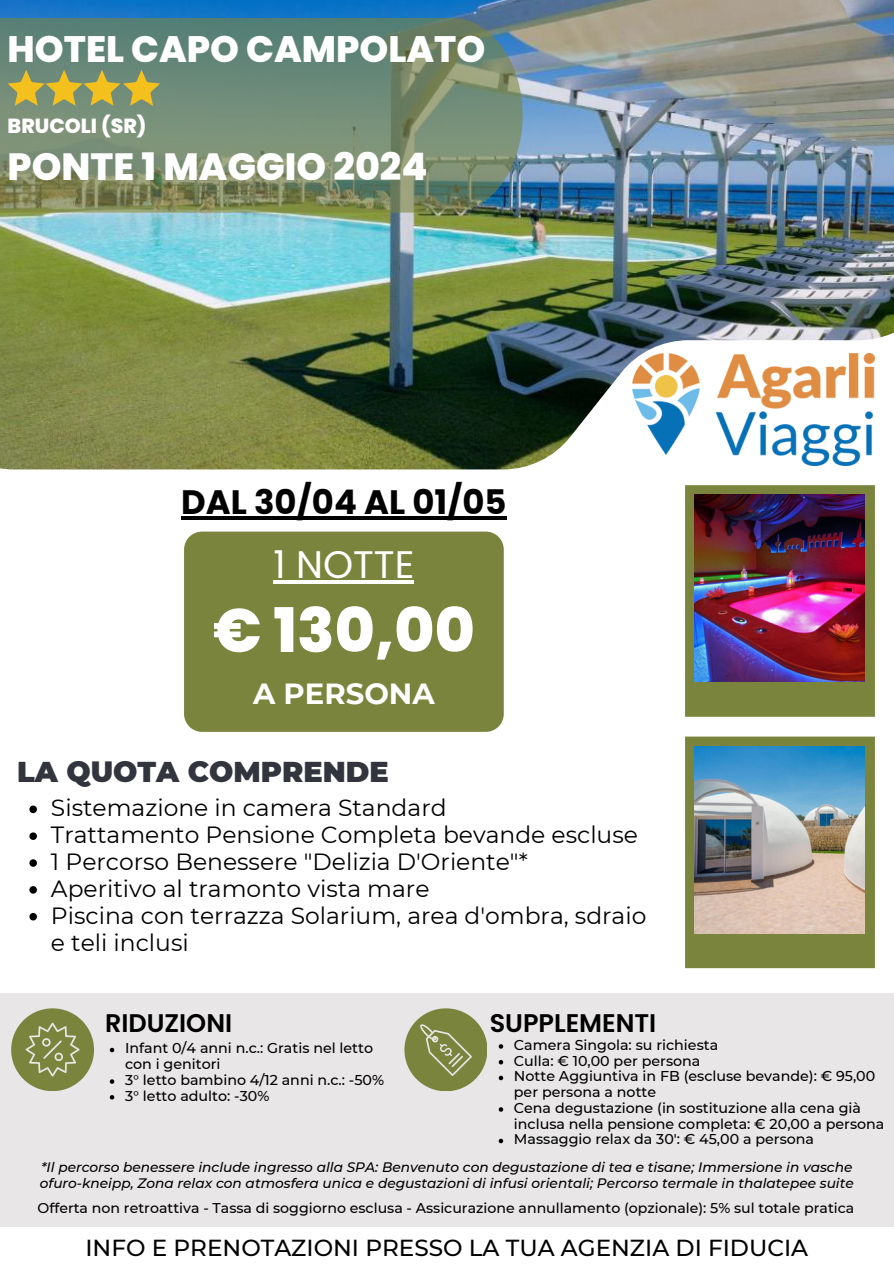
<style>
.page{position:relative;width:894px;height:1264px;background:#fff}
.page>*{position:absolute;margin:0;border:0;box-sizing:border-box;transform-origin:0 0}
.t1{font:800 61.35px "Poppins";color:#fff}
.t2{font:38.4px "Poppins";color:#fff}
.t3{font:800 37.8px "Poppins";color:#fff}
.t4{font:800 36.75px "Poppins";color:#fff}
.t5{font:700 33.9px "Poppins";color:#000}
.t6{font:700 29.1px "Montserrat";color:#fff}
.t7{font:900 28.65px "Montserrat";color:#32353e}
.t8{font:600 25.5px "Poppins";color:#000}
.t9{font:23.4px/26.8px "Montserrat";color:#000}
.t10{font:500 23.1px "Montserrat";color:#000}
.t11{font:800 20.4px "Poppins";color:#fff}
.t12{font:500 14.25px/15.8px "Montserrat";color:#000}
.t13{font:500 14.1px "Montserrat";color:#000}
.t14{font:italic 500 13.65px/16px "Montserrat";color:#000}
</style>
<div class="page">
<img style="left:0;top:0;width:893px;height:469px">
<div style="left:0;top:993px;width:893px;height:233px;background:#e8e6e6"></div>
<svg style="left:0;top:18px;width:522px;height:195px;background:#718971"></svg>
<div style="left:404px;top:1008px;width:83px;height:83px;background:#7a843c;border-radius:50%"></div>
<svg style="left:420px;top:1024px;width:51px;height:51px"></svg>
<svg style="left:685px;top:485px;width:189px;height:231px;background:#78803d"></svg>
<img style="left:694px;top:495px;width:170px;height:186px">
<div style="left:685px;top:736px;width:189px;height:232px;background:#7a843c"></div>
<img style="left:694px;top:746px;width:170px;height:187px">
<svg style="left:8px;top:70px;width:152px;height:36px;background:#a3a055"></svg>
<div style="left:184px;top:531px;width:319px;height:201px;background:#7a843c"></div>
<img style="left:632px;top:353px;width:242px;height:113px">
<svg style="left:498px;top:1044px;width:5px;height:4px"></svg>
<svg style="left:498px;top:1060px;width:5px;height:4px"></svg>
<svg style="left:498px;top:1075px;width:5px;height:5px"></svg>
<svg style="left:498px;top:1107px;width:5px;height:4px"></svg>
<svg style="left:498px;top:1138px;width:5px;height:5px"></svg>
<svg style="left:29px;top:805px;width:8px;height:8px"></svg>
<svg style="left:29px;top:832px;width:8px;height:8px"></svg>
<svg style="left:29px;top:859px;width:8px;height:7px"></svg>
<svg style="left:29px;top:886px;width:8px;height:7px"></svg>
<svg style="left:29px;top:913px;width:8px;height:7px"></svg>
<hr style="left:273px;top:580px;width:141px;height:3px;background:#fff">
<div style="left:11px;top:1008px;width:83px;height:83px;background:#7a843c;border-radius:50%"></div>
<svg style="left:25px;top:1022px;width:55px;height:54px"></svg>
<svg style="left:110px;top:1047px;width:4px;height:5px"></svg>
<svg style="left:110px;top:1079px;width:4px;height:4px"></svg>
<svg style="left:110px;top:1095px;width:4px;height:4px"></svg>
<hr style="left:181px;top:516px;width:325px;height:4px;background:#000">
<p class="t4" style="left:8px;top:23px;width:479px">HOTEL CAPO CAMPOLATO</p>
<p class="t11" style="left:8px;top:112px;width:140px">BRUCOLI (SR)</p>
<p class="t3" style="left:8px;top:140px;width:421px">PONTE 1 MAGGIO 2024</p>
<h6 class="t5" style="left:181px;top:478px;width:327px">DAL 30/04 AL 01/05</h6>
<h6 class="t2" style="left:273px;top:537px;width:142px">1 NOTTE</h6>
<p class="t1" style="left:213px;top:587px;width:263px">€ 130,00</p>
<p class="t6" style="left:253px;top:675px;width:183px">A PERSONA</p>
<p class="t7" style="left:17px;top:754px;width:373px">LA QUOTA COMPRENDE</p>
<h5 class="t9" style="left:51px;top:794px;width:397px">Sistemazione in camera Standard</h5>
<h5 class="t9" style="left:51px;top:821px;width:588px">Trattamento Pensione Completa bevande escluse</h5>
<p class="t9" style="left:51px;top:848px;width:478px">1 Percorso Benessere "Delizia D'Oriente"*</p>
<p class="t9" style="left:51px;top:875px;width:380px">Aperitivo al tramonto vista mare</p>
<p class="t9" style="left:51px;top:901px;width:596px">Piscina con terrazza Solarium, area d'ombra, sdraio e teli inclusi</p>
<p class="t8" style="left:105px;top:1005px;width:129px">RIDUZIONI</p>
<p class="t12" style="left:125px;top:1040px;width:249px">Infant 0/4 anni n.c.: Gratis nel letto con i genitori</p>
<p class="t12" style="left:125px;top:1071px;width:260px">3° letto bambino 4/12 anni n.c.: -50%</p>
<p class="t12" style="left:125px;top:1087px;width:146px">3° letto adulto: -30%</p>
<p class="t8" style="left:489px;top:1005px;width:168px">SUPPLEMENTI</p>
<h2 class="t12" style="left:514px;top:1036px;width:206px">Camera Singola: su richiesta</h2>
<p class="t12" style="left:514px;top:1052px;width:188px">Culla: € 10,00 per persona</p>
<h4 class="t12" style="left:514px;top:1068px;width:363px">Notte Aggiuntiva in FB (escluse bevande): € 95,00 per persona a notte</h4>
<h3 class="t12" style="left:514px;top:1099px;width:372px">Cena degustazione (in sostituzione alla cena già inclusa nella pensione completa: € 20,00 a persona</h3>
<h1 class="t12" style="left:514px;top:1131px;width:301px">Massaggio relax da 30': € 45,00 a persona</h1>
<p class="t14" style="left:40px;top:1158px;width:815px">*Il percorso benessere include ingresso alla SPA: Benvenuto con degustazione di tea e tisane; Immersione in vasche ofuro-kneipp, Zona relax con atmosfera unica e degustazioni di infusi orientali; Percorso termale in thalatepee suite</p>
<p class="t13" style="left:37px;top:1199px;width:818px">Offerta non retroattiva - Tassa di soggiorno esclusa - Assicurazione annullamento (opzionale): 5% sul totale pratica</p>
<p class="t10" style="left:85px;top:1233px;width:724px">INFO E PRENOTAZIONI PRESSO LA TUA AGENZIA DI FIDUCIA</p>
</div>
